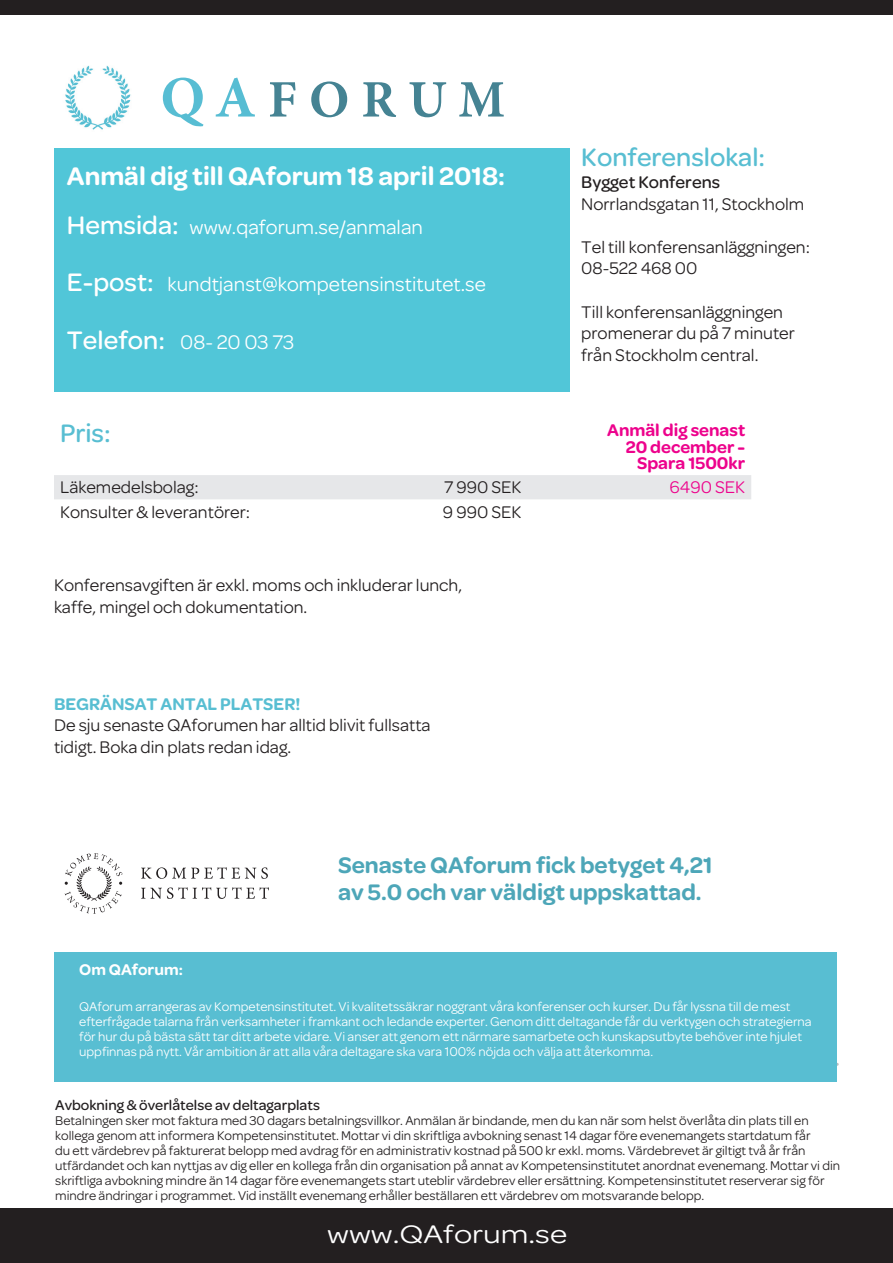
<style>
.page{position:relative;width:893px;height:1263px;background:#fff}
.page>*{position:absolute;margin:0;border:0;box-sizing:border-box;transform-origin:0 0}
.t1{font:600 27px "Omnes";color:#fff}
.t2{font:500 27px "Omnes";color:#58bed2}
.leipis{font:27px "Omnes";color:#fff;scale:1.2 1}
.leipis-2{font:600 24px "Omnes";color:#4da6b8}
.t3{font:21px "Omnes";color:#fff}
.leipis-3{font:18px/21.6px "Omnes";color:#231f20}
.leipis-4{font:600 18px "Omnes";color:#ed028c}
.t4{font:600 18px "Omnes";color:#58bed2}
.t5{font:500 18px "Omnes";color:#231f20}
.leipis-5{font:18px "Omnes";color:#ed028c}
.leipis-6{font:600 16.5px "Omnes";color:#fff}
.t6{font:500 15px "Omnes";color:#231f20}
.t7{font:13.5px/15px "Omnes";color:#231f20}
.leipis-7{font:13.5px/15px "Omnes";color:#fff}
.s1{font-weight:500;font-size:27px}
</style>
<div class="page">
<div style="left:0;top:0;width:893px;height:15px;background:#231f20"></div>
<div style="left:54px;top:148px;width:516px;height:243px;background:#51c6d8"></div>
<div style="left:0;top:1209px;width:893px;height:54px;background:#231f20"></div>
<div style="left:54px;top:475px;width:697px;height:24px;background:#e6e7e9"></div>
<svg style="left:65px;top:853px;width:57px;height:61px"></svg>
<svg style="left:141px;top:867px;width:127px;height:12px"></svg>
<svg style="left:141px;top:887px;width:128px;height:12px"></svg>
<div style="left:54px;top:952px;width:782px;height:130px;background:#58bed2"></div>
<img style="left:65px;top:65px;width:439px;height:65px">
<p class="t1" style="left:67px;top:161px;width:440px">Anmäl dig till QAforum 18 april 2018:</p>
<p class="t3" style="left:67px;top:215px;width:358px"><span class="s1">Hemsida:</span> www.qaforum.se/anmalan</p>
<p class="t3" style="left:67px;top:273px;width:420px"><span class="s1">E-post:</span> kundtjanst@kompetensinstitutet.se</p>
<p class="t3" style="left:67px;top:330px;width:229px"><span class="s1">Telefon:</span> 08- 20 03 73</p>
<p class="t2" style="left:581px;top:142px;width:185px">Konferenslokal:</p>
<p class="t5" style="left:581px;top:172px;width:140px">Bygget Konferens</p>
<p class="leipis-3" style="left:581px;top:193px;width:225px">Norrlandsgatan 11, Stockholm</p>
<p class="leipis-3" style="left:581px;top:236px;width:230px">Tel till konferensanläggningen:</p>
<p class="leipis-3" style="left:581px;top:258px;width:118px">08-522 468 00</p>
<p class="leipis-3" style="left:581px;top:301px;width:203px">Till konferensanläggningen</p>
<p class="leipis-3" style="left:581px;top:322px;width:215px">promenerar du på 7 minuter</p>
<p class="leipis-3" style="left:581px;top:344px;width:179px">från Stockholm central.</p>
<p class="t2" style="left:60px;top:418px;width:52px">Pris:</p>
<p class="leipis-4" style="left:607px;top:420px;width:140px">Anmäl dig senast</p>
<p class="leipis-4" style="left:626px;top:436px;width:121px">20 december -</p>
<p class="leipis-4" style="left:637px;top:453px;width:110px">Spara 1500kr</p>
<p class="leipis-3" style="left:60px;top:477px;width:140px">Läkemedelsbolag:</p>
<p class="leipis-3" style="left:444px;top:477px;width:79px">7 990 SEK</p>
<p class="leipis-5" style="left:670px;top:477px;width:77px">6490 SEK</p>
<p class="leipis-3" style="left:60px;top:501px;width:192px">Konsulter &amp; leverantörer:</p>
<p class="leipis-3" style="left:443px;top:501px;width:80px">9 990 SEK</p>
<p class="leipis-3" style="left:54px;top:574px;width:410px">Konferensavgiften är exkl. moms och inkluderar lunch,</p>
<p class="leipis-3" style="left:54px;top:596px;width:255px">kaffe, mingel och dokumentation.</p>
<p class="t4" style="left:54px;top:693px;width:248px">BEGRÄNSAT ANTAL PLATSER!</p>
<p class="leipis-3" style="left:54px;top:714px;width:378px">De sju senaste QAforumen har alltid blivit fullsatta tidigt. Boka din plats redan idag.</p>
<p class="leipis-2" style="left:338px;top:851px;width:376px">Senaste QAforum fick betyget 4,21</p>
<p class="leipis-2" style="left:338px;top:878px;width:365px">av 5.0 och var väldigt uppskattad.</p>
<p class="leipis-6" style="left:79px;top:960px;width:105px">Om QAforum:</p>
<p class="leipis-7" style="left:79px;top:999px;width:734px">QAforum arrangeras av Kompetensinstitutet. Vi kvalitetssäkrar noggrant våra konferenser och kurser. Du får lyssna till de mest efterfrågade talarna från verksamheter i framkant och ledande experter. Genom ditt deltagande får du verktygen och strategierna för hur du på bästa sätt tar ditt arbete vidare. Vi anser att genom ett närmare samarbete och kunskapsutbyte behöver inte hjulet uppfinnas på nytt. Vår ambition är att alla våra deltagare ska vara 100% nöjda och välja att återkomma.</p>
<p class="t6" style="left:55px;top:1096px;width:266px">Avbokning &amp; överlåtelse av deltagarplats</p>
<p class="t7" style="left:55px;top:1113px;width:755px">Betalningen sker mot faktura med 30 dagars betalningsvillkor. Anmälan är bindande, men du kan när som helst överlåta din plats till en</p>
<p class="t7" style="left:55px;top:1128px;width:786px">kollega genom att informera Kompetensinstitutet. Mottar vi din skriftliga avbokning senast 14 dagar före evenemangets startdatum får<br>du ett värdebrev på fakturerat belopp med avdrag för en administrativ kostnad på 500 kr exkl. moms. Värdebrevet är giltigt två år från utfärdandet och kan nyttjas av dig eller en kollega från din organisation på annat av Kompetensinstitutet anordnat evenemang. Mottar vi din skriftliga avbokning mindre än 14 dagar före evenemangets start uteblir värdebrev eller ersättning. Kompetensinstitutet reserverar sig för mindre ändringar i programmet. Vid inställt evenemang erhåller beställaren ett värdebrev om motsvarande belopp.</p>
<p class="leipis" style="left:327px;top:1219px;width:202px">www.QAforum.se</p>
</div>
